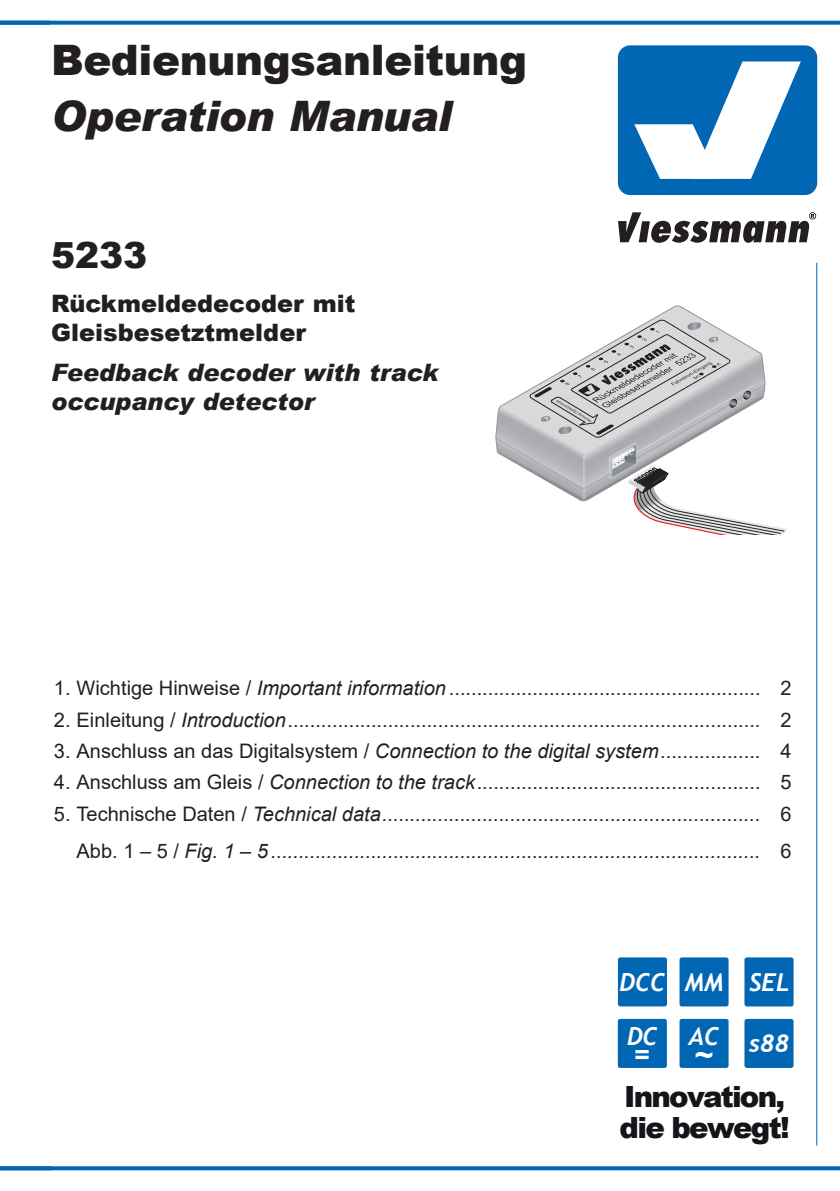
<style>
.page{position:relative;width:840px;height:1191px;background:#fff}
.page>*{position:absolute;margin:0;border:0;box-sizing:border-box;transform-origin:0 0}
.t1{font:900 42px "Arial";letter-spacing:-.01em;color:#231f20}
.t2{font:italic 900 42px "Arial";letter-spacing:-.01em;color:#231f20}
.t3{font:900 36px "Arial";color:#231f20}
.t4{font:700 32px "Arial";color:#fff}
.t5{font:900 29.2px/31px "Arial";letter-spacing:-.06em;color:#171419}
.t6{font:700 26.4px "Arial";color:#fff}
.t7{font:italic 700 24.6px "Trebuchet";color:#fff}
.t8{font:italic 900 24px/29px "Arial";color:#231f20}
.t9{font:900 24px/29px "Arial";color:#231f20}
.t10{font:20px "Arial";color:#231f20}
.t11{font:italic 20px "Arial";color:#231f20}
.s1{font-style:italic}
.s2{font-style:normal}
</style>
<div class="page">
<svg style="left:52px;top:1166px;width:787px;height:4px;background:#1471b8"></svg>
<hr style="left:0;top:21px;width:839px;height:3px;background:#0166b3">
<hr style="left:815px;top:263px;width:1px;height:882px;background:#0166b3">
<div style="left:617px;top:45px;width:199px;height:150px;background:#0166b3;border-radius:12px"></div>
<svg style="left:634px;top:62px;width:166px;height:117px"></svg>
<svg style="left:618px;top:212px;width:197px;height:31px"></svg>
<svg style="left:0;top:1166px;width:52px;height:4px"></svg>
<svg style="left:495px;top:306px;width:293px;height:229px"></svg>
<div style="left:679px;top:1019px;width:49px;height:49px;background:#0166b3;border-radius:2px"></div>
<div style="left:617px;top:1019px;width:49px;height:49px;background:#0166b3;border-radius:2px"></div>
<div style="left:617px;top:957px;width:49px;height:49px;background:#0166b3;border-radius:2px"></div>
<div style="left:679px;top:957px;width:49px;height:49px;background:#0166b3;border-radius:2px"></div>
<div style="left:744px;top:957px;width:49px;height:49px;background:#0166b3;border-radius:2px"></div>
<div style="left:744px;top:1019px;width:49px;height:49px;background:#0166b3;border-radius:2px"></div>
<h1 class="t1" style="left:51px;top:30px;width:477px">Bedienungsanleitung</h1>
<h1 class="t2" style="left:51px;top:90px;width:402px">Operation Manual</h1>
<h2 class="t3" style="left:51px;top:229px;width:98px">5233</h2>
<p class="t9" style="left:51px;top:288px;width:306px">Rückmeldedecoder mit<br>Gleisbesetztmelder</p>
<p class="t8" style="left:51px;top:358px;width:388px">Feedback decoder with track occupancy detector</p>
<p class="t10" style="left:54px;top:674px;width:739px">1. Wichtige Hinweise / <span class="s1">Important information</span> ........................................................ 2</p>
<p class="t10" style="left:54px;top:706px;width:738px">2. Einleitung / <span class="s1">Introduction</span>..................................................................................... 2</p>
<p class="t10" style="left:54px;top:737px;width:739px">3. Anschluss an das Digitalsystem / <span class="s1">Connection to the digital system</span>.................. 4</p>
<p class="t10" style="left:54px;top:768px;width:739px">4. Anschluss am Gleis / <span class="s1">Connection to the track</span>................................................... 5</p>
<p class="t11" style="left:54px;top:801px;width:739px"><span class="s2">5. Technische Daten /</span> Technical data.................................................................... <span class="s2">6</span></p>
<p class="t11" style="left:77px;top:838px;width:716px"><span class="s2">Abb. 1 – 5 /</span> Fig. 1 – 5 ........................................................................................ <span class="s2">6</span></p>
<p class="t7" style="left:619px;top:966px;width:171px">DCC MM SEL</p>
<p class="t7" style="left:626px;top:1020px;width:32px">DC</p>
<h3 class="t6" style="left:634px;top:1036px;width:17px">=</h3>
<p class="t7" style="left:688px;top:1020px;width:32px">AC</p>
<h3 class="t4" style="left:694px;top:1032px;width:20px">~</h3>
<p class="t7" style="left:748px;top:1027px;width:42px">s88</p>
<h3 class="t5" style="left:619px;top:1080px;width:171px">Innovation, die bewegt!</h3>
</div>
